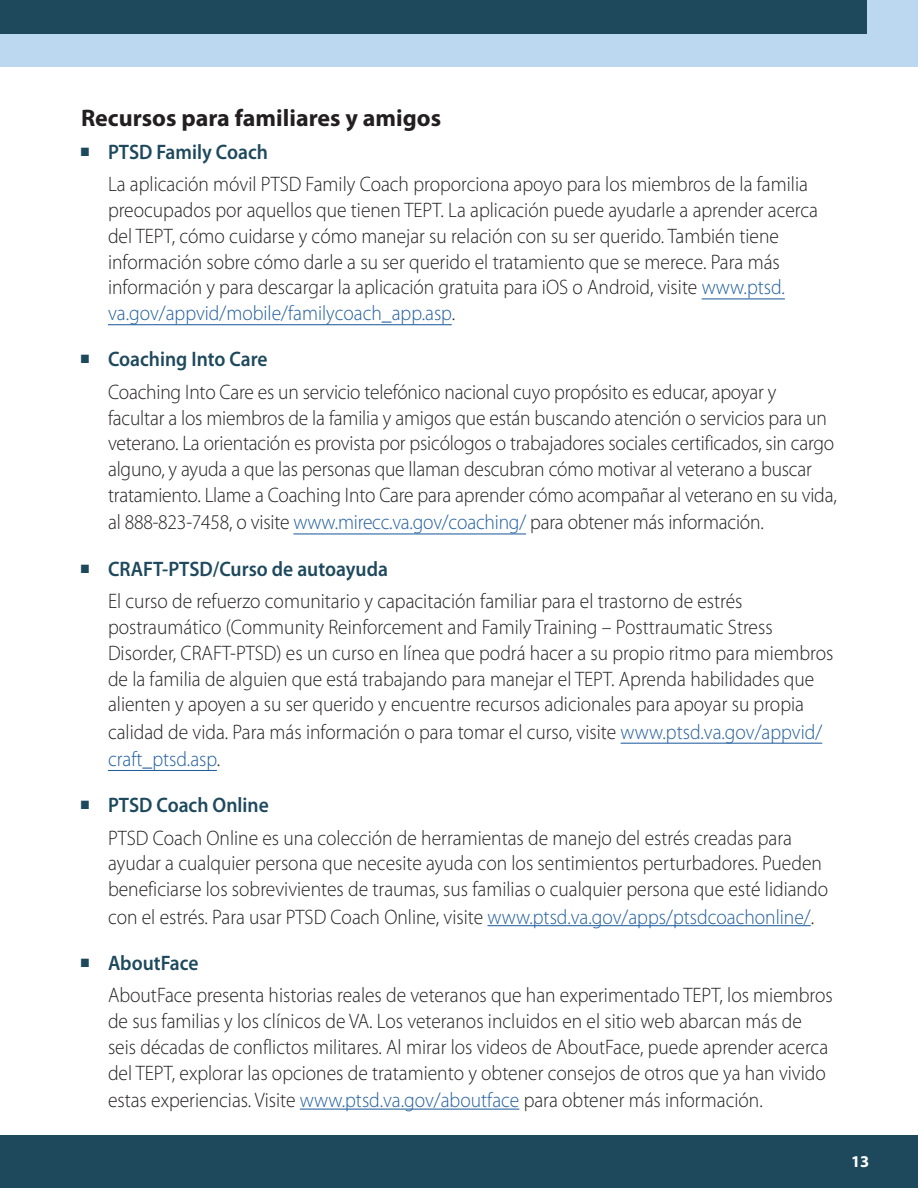
<style>
.page{position:relative;width:918px;height:1188px;background:#fff}
.page>*{position:absolute;margin:0;border:0;box-sizing:border-box;transform-origin:0 0}
.t1{font:700 24px "Myriad Pro";color:#231f20}
.t2{font:300 21px/26.2px "Myriad Pro";color:#231f20;scale:.93 1}
.t3{font:600 21px "Myriad Pro";color:#1e495d;scale:.93 1}
.t4{font:700 16.5px "Myriad Pro";color:#fff}
.t5{font:12px "Zapf Dingbats Std";color:#1e495d;scale:.93 1}
.s1{color:#215e9e}
</style>
<div class="page">
<div style="left:0;top:1135px;width:918px;height:53px;background:#1e495d"></div>
<div style="left:0;top:0;width:918px;height:68px;background:#bcd8f1"></div>
<div style="left:0;top:0;width:866px;height:34px;background:#1e495d"></div>
<hr style="left:702px;top:298px;width:83px;height:1px;background:#215e9e">
<hr style="left:108px;top:324px;width:344px;height:1px;background:#215e9e">
<hr style="left:293px;top:533px;width:233px;height:1px;background:#215e9e">
<hr style="left:621px;top:743px;width:201px;height:1px;background:#215e9e">
<hr style="left:108px;top:770px;width:109px;height:1px;background:#215e9e">
<hr style="left:488px;top:925px;width:323px;height:1px;background:#215e9e">
<hr style="left:300px;top:1109px;width:219px;height:1px;background:#215e9e">
<h3 class="t1" style="left:81px;top:102px;width:362px">Recursos para familiares y amigos</h3>
<p class="t5" style="left:81px;top:146px;width:11px">■</p>
<p class="t3" style="left:108px;top:138px;width:174px">PTSD Family Coach</p>
<p class="t2" style="left:108px;top:171px;width:765px;line-height:25.8px">La aplicación móvil PTSD Family Coach proporciona apoyo para los miembros de la familia preocupados por aquellos que tienen TEPT. La aplicación puede ayudarle a aprender acerca del TEPT, cómo cuidarse y cómo manejar su relación con su ser querido. También tiene información sobre cómo darle a su ser querido el tratamiento que se merece. Para más información y para descargar la aplicación gratuita para iOS o Android, visite <span class="s1">www.ptsd. va.gov/appvid/mobile/familycoach_app.asp</span>.</p>
<p class="t5" style="left:81px;top:353px;width:11px">■</p>
<p class="t3" style="left:108px;top:346px;width:173px">Coaching Into Care</p>
<p class="t2" style="left:108px;top:379px;width:785px">Coaching Into Care es un servicio telefónico nacional cuyo propósito es educar, apoyar y facultar a los miembros de la familia y amigos que están buscando atención o servicios para un veterano. La orientación es provista por psicólogos o trabajadores sociales certificados, sin cargo alguno, y ayuda a que las personas que llaman descubran cómo motivar al veterano a buscar tratamiento. Llame a Coaching Into Care para aprender cómo acompañar al veterano en su vida, al 888-823-7458, o visite <span class="s1">www.mirecc.va.gov/coaching/</span> para obtener más información.</p>
<p class="t5" style="left:81px;top:563px;width:11px">■</p>
<p class="t3" style="left:108px;top:555px;width:303px">CRAFT-PTSD/Curso de autoayuda</p>
<p class="t2" style="left:108px;top:588px;width:782px">El curso de refuerzo comunitario y capacitación familiar para el trastorno de estrés postraumático (Community Reinforcement and Family Training – Posttraumatic Stress Disorder, CRAFT-PTSD) es un curso en línea que podrá hacer a su propio ritmo para miembros de la familia de alguien que está trabajando para manejar el TEPT. Aprenda habilidades que alienten y apoyen a su ser querido y encuentre recursos adicionales para apoyar su propia calidad de vida. Para más información o para tomar el curso, visite <span class="s1">www.ptsd.va.gov/appvid/ craft_ptsd.asp</span>.</p>
<p class="t5" style="left:81px;top:799px;width:11px">■</p>
<p class="t3" style="left:108px;top:792px;width:174px">PTSD Coach Online</p>
<p class="t2" style="left:108px;top:824px;width:776px">PTSD Coach Online es una colección de herramientas de manejo del estrés creadas para ayudar a cualquier persona que necesite ayuda con los sentimientos perturbadores. Pueden beneficiarse los sobrevivientes de traumas, sus familias o cualquier persona que esté lidiando con el estrés. Para usar PTSD Coach Online, visite <span class="s1">www.ptsd.va.gov/apps/ptsdcoachonline/</span>.</p>
<p class="t5" style="left:81px;top:957px;width:11px">■</p>
<p class="t3" style="left:108px;top:949px;width:99px">AboutFace</p>
<p class="t2" style="left:108px;top:982px;width:781px">AboutFace presenta historias reales de veteranos que han experimentado TEPT, los miembros de sus familias y los clínicos de VA. Los veteranos incluidos en el sitio web abarcan más de seis décadas de conflictos militares. Al mirar los videos de AboutFace, puede aprender acerca del TEPT, explorar las opciones de tratamiento y obtener consejos de otros que ya han vivido estas experiencias. Visite <span class="s1">www.ptsd.va.gov/aboutface</span> para obtener más información.</p>
<p class="t4" style="left:851px;top:1151px;width:20px">13</p>
</div>
